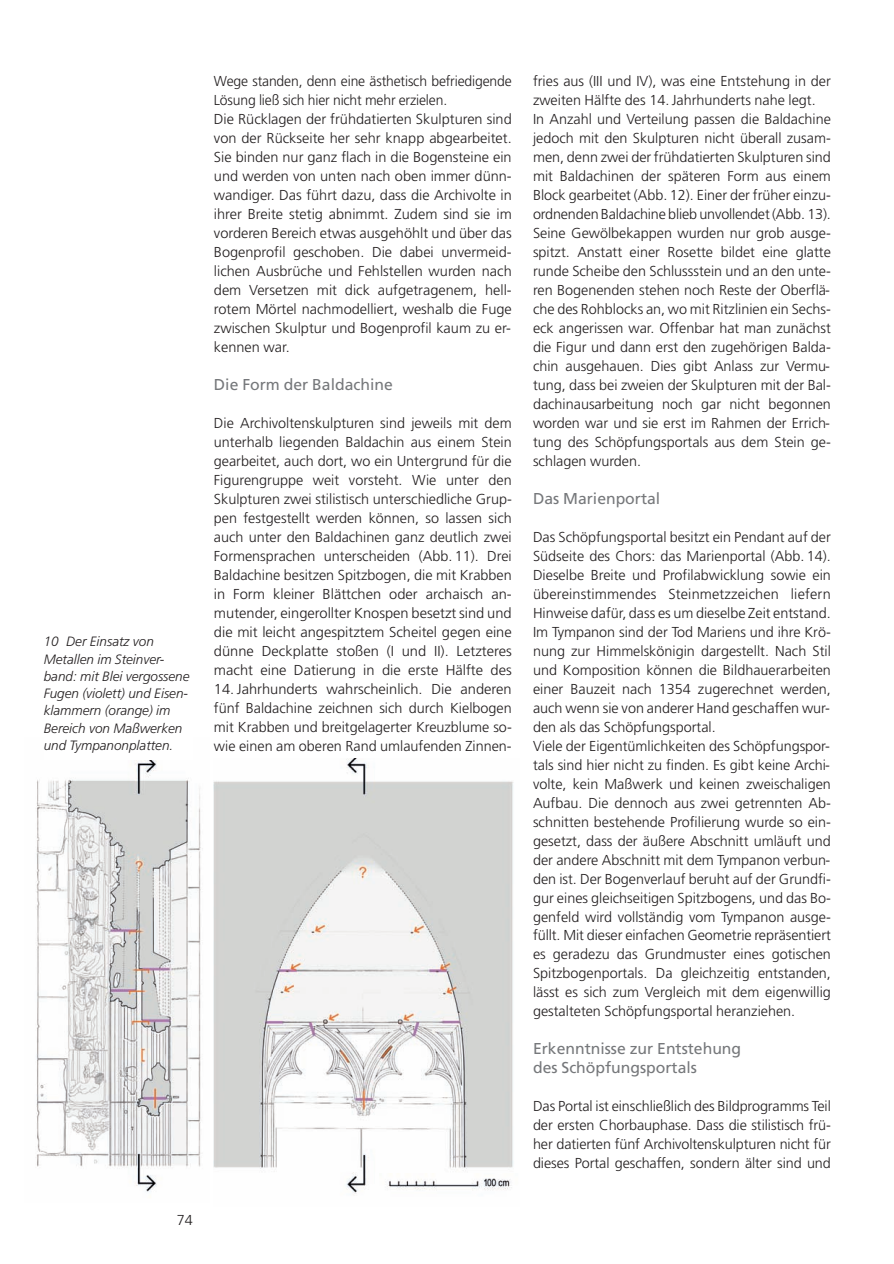
<style>
.page{position:relative;width:894px;height:1264px;background:#fff}
.page>*{position:absolute;margin:0;border:0;box-sizing:border-box;transform-origin:0 0}
.t1{font:15.75px/19px "Frutiger";color:#76787b}
.t2{font:300 14.4px/19px "Frutiger";color:#231f20}
.t3{font:italic 300 13.5px/17.2px "Frutiger";color:#231f20}
</style>
<div class="page">
<img style="left:36px;top:760px;width:167px;height:432px">
<img style="left:214px;top:758px;width:300px;height:437px">
<img style="left:379px;top:1174px;width:135px;height:21px">
<p class="t3" style="left:44px;top:634px;width:147px">10 Der Einsatz von<br>Metallen im Steinver&shy;band: mit Blei vergossene<br>Fugen (violett) und Eisen&shy;klammern (orange) im<br>Bereich von Maßwerken und Tympanonplatten.</p>
<p class="t2" style="left:177px;top:1212px;width:17px">74</p>
<p class="t2" style="left:214px;top:73px;width:299px">Wege standen, denn eine ästhetisch befriedigende Lösung ließ sich hier nicht mehr erzielen.<br>Die Rücklagen der frühdatierten Skulpturen sind von der Rückseite her sehr knapp abgearbeitet.<br>Sie binden nur ganz flach in die Bogensteine ein und werden von unten nach oben immer dünn&shy;wandiger. Das führt dazu, dass die Archivolte in ihrer Breite stetig abnimmt. Zudem sind sie im vorderen Bereich etwas ausgehöhlt und über das Bogenprofil geschoben. Die dabei unvermeid - lichen Ausbrüche und Fehlstellen wurden nach dem Versetzen mit dick aufgetragenem, hell - rotem Mörtel nachmodelliert, weshalb die Fuge zwischen Skulp tur und Bogenprofil kaum zu er&shy;kennen war.</p>
<p class="t1" style="left:214px;top:376px;width:180px">Die Form der Baldachine</p>
<p class="t2" style="left:214px;top:415px;width:299px;text-align:justify">Die Archivoltenskulpturen sind jeweils mit dem unterhalb liegenden Baldachin aus einem Stein gearbeitet, auch dort, wo ein Untergrund für die Figurengruppe weit vorsteht. Wie unter den Skulpturen zwei stilistisch unterschiedliche Grup&shy;pen festgestellt werden können, so lassen sich auch unter den Baldachinen ganz deutlich zwei Formensprachen unterscheiden (Abb. 11). Drei Baldachine besitzen Spitzbogen, die mit Krabben in Form kleiner Blättchen oder archaisch an - mutender, eingerollter Knospen besetzt sind und die mit leicht angespitztem Scheitel gegen eine dünne Deckplatte stoßen (I und II). Letzteres macht eine Datierung in die erste Hälfte des</p>
<p class="t2" style="left:214px;top:680px;width:299px;text-align:justify">14. Jahrhunderts wahrscheinlich. Die anderen fünf Baldachine zeichnen sich durch Kielbogen mit Krabben und breitgelagerter Kreuzblume so&shy;wie einen am oberen Rand umlaufenden Zinnen-</p>
<p class="t2" style="left:533px;top:73px;width:299px">fries aus (III und IV), was eine Entstehung in der zweiten Hälfte des 14. Jahrhunderts nahe legt.<br>In Anzahl und Verteilung passen die Baldachine jedoch mit den Skulpturen nicht überall zusam&shy;men, denn zwei der frühdatierten Skulpturen sind mit Baldachinen der späteren Form aus einem Block gearbeitet (Abb. 12). Einer der früher einzu&shy;ordnenden Baldachine blieb unvollendet (Abb. 13).<br>Seine Gewölbekappen wurden nur grob ausge&shy;spitzt. Anstatt einer Rosette bildet eine glatte runde Scheibe den Schlussstein und an den unte&shy;ren Bogenenden stehen noch Reste der Oberflä&shy;che des Rohblocks an, wo mit Ritzlinien ein Sechs&shy;eck angerissen war. Offenbar hat man zunächst die Figur und dann erst den zugehörigen Balda&shy;chin ausgehauen. Dies gibt Anlass zur Vermu&shy;tung, dass bei zweien der Skulpturen mit der Bal&shy;dachinausarbeitung noch gar nicht begonnen worden war und sie erst im Rahmen der Errich&shy;tung des Schöpfungsportals aus dem Stein ge&shy;schlagen wurden.</p>
<p class="t1" style="left:533px;top:490px;width:129px">Das Marienportal</p>
<p class="t2" style="left:533px;top:528px;width:299px">Das Schöpfungsportal besitzt ein Pendant auf der Südseite des Chors: das Marienportal (Abb. 14).<br>Dieselbe Breite und Profilabwicklung sowie ein übereinstimmendes Steinmetzzeichen liefern Hinweise dafür, dass es um dieselbe Zeit entstand.<br>Im Tympanon sind der Tod Mariens und ihre Krö&shy;nung zur Himmelskönigin dargestellt. Nach Stil und Komposition können die Bildhauerarbeiten einer Bauzeit nach 1354 zugerechnet werden, auch wenn sie von anderer Hand geschaffen wur&shy;den als das Schöpfungsportal.<br>Viele der Eigentümlichkeiten des Schöpfungspor&shy;tals sind hier nicht zu finden. Es gibt keine Archi&shy;volte, kein Maßwerk und keinen zweischaligen Aufbau. Die dennoch aus zwei getrennten Ab&shy;schnitten bestehende Profilierung wurde so ein&shy;gesetzt, dass der äußere Abschnitt umläuft und der andere Abschnitt mit dem Tympanon verbun&shy;den ist. Der Bogenverlauf beruht auf der Grundfi&shy;gur eines gleichseitigen Spitzbogens, und das Bo&shy;genfeld wird vollständig vom Tympanon ausge&shy;füllt. Mit dieser einfachen Geometrie re prä sen tiert es geradezu das Grundmuster eines gotischen Spitzbogenportals. Da gleichzeitig entstanden, lässt es sich zum Vergleich mit dem eigenwillig gestalteten Schöpfungsportal heranziehen.</p>
<p class="t1" style="left:533px;top:1041px;width:210px">Erkenntnisse zur Entstehung des Schöpfungsportals</p>
<p class="t2" style="left:533px;top:1098px;width:299px;text-align:justify">Das Portal ist einschließlich des Bildprogramms Teil der ersten Chorbauphase. Dass die stilistisch frü&shy;her datierten fünf Archivoltenskulpturen nicht für dieses Portal geschaffen, sondern älter sind und</p>
</div>
